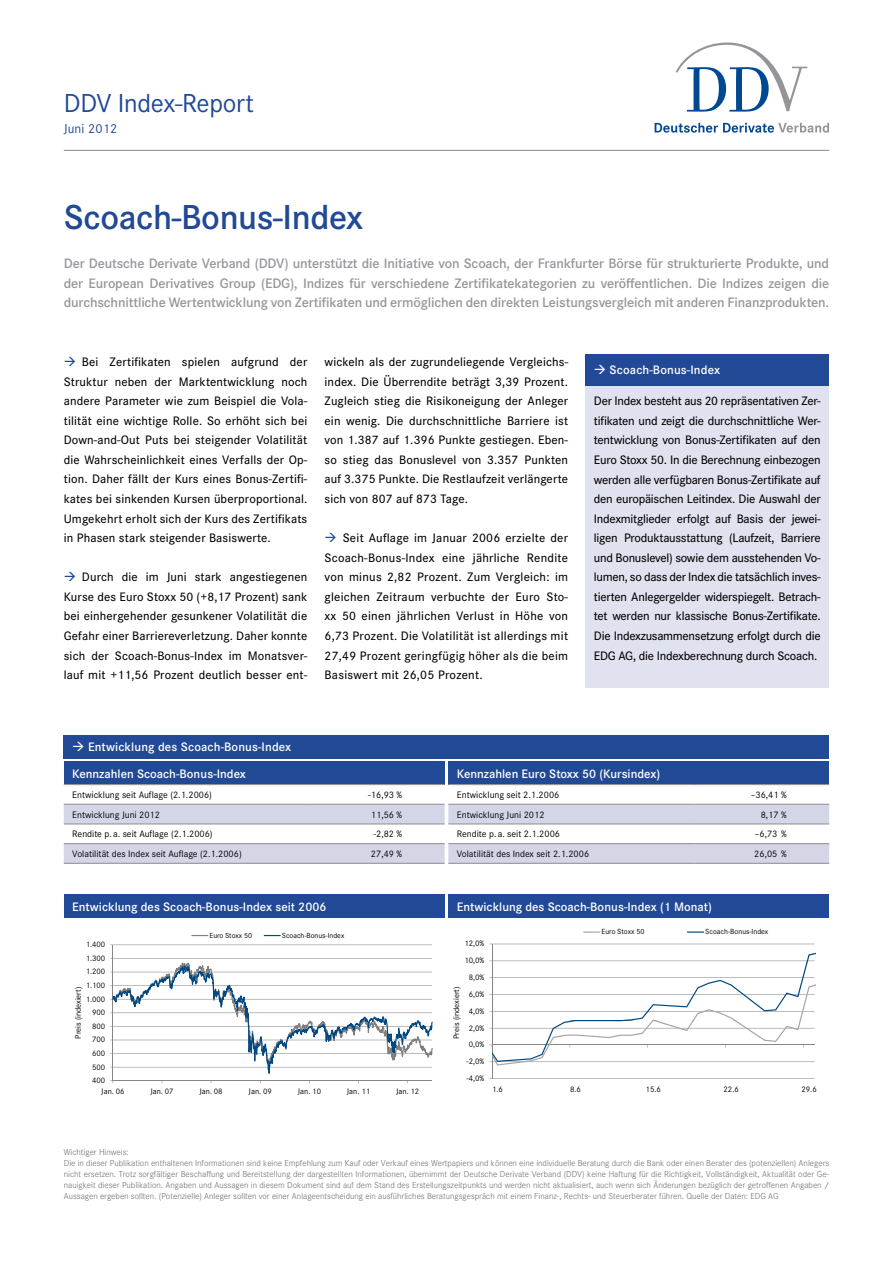
<style>
.page{position:relative;width:893px;height:1263px;background:#fff}
.page>*{position:absolute;margin:0;border:0;box-sizing:border-box;transform-origin:0 0}
.t1{font:600 36px "Corporate S";letter-spacing:-.01em;color:#214996}
.t2{font:27px "Corporate S";letter-spacing:-.01em;color:#214996}
.t3{font:600 14.25px/19.5px "Corporate S";letter-spacing:-.01em;color:#95979c;text-align:justify}
.t4{font:13.5px "Corporate S";letter-spacing:.01em;color:#214996}
.t5{font:500 12.75px/19.5px "Corporate S";letter-spacing:.01em;color:#000;text-align:justify}
.t6{font:600 12.75px "Corporate S";color:#fff}
.t7{font:9.75px "Corporate S";color:#000}
.t8{font:300 9px/10.8px "Corporate S";color:#6d6e71}
.t9{font:8.4px "Corporate S";color:#000}
.t10{font:8.25px "Corporate S";letter-spacing:-.005em;color:#000}
.t11{font:7.65px "Corporate S";color:#000}
</style>
<div class="page">
<hr style="left:64px;top:150px;width:765px;height:1px;background:#95979c">
<svg style="left:675px;top:43px;width:132px;height:69px"></svg>
<svg style="left:655px;top:123px;width:174px;height:10px"></svg>
<div style="left:585px;top:378px;width:244px;height:310px;background:#e1e2ef"></div>
<div style="left:585px;top:354px;width:244px;height:32px;background:#214996"></div>
<svg style="left:583px;top:931px;width:17px;height:2px"></svg>
<svg style="left:687px;top:931px;width:17px;height:2px"></svg>
<hr style="left:492px;top:1078px;width:323px;height:1px;background:#868686">
<hr style="left:492px;top:1021px;width:1px;height:57px;background:#868686">
<svg style="left:489px;top:944px;width:326px;height:121px"></svg>
<hr style="left:113px;top:944px;width:319px;height:1px;background:#868686">
<hr style="left:113px;top:945px;width:1px;height:81px;background:#868686">
<svg style="left:191px;top:935px;width:17px;height:1px"></svg>
<svg style="left:264px;top:935px;width:17px;height:1px"></svg>
<hr style="left:113px;top:1026px;width:1px;height:55px;background:#868686">
<hr style="left:113px;top:1080px;width:319px;height:1px;background:#868686">
<svg style="left:110px;top:958px;width:323px;height:116px"></svg>
<div style="left:64px;top:761px;width:381px;height:23px;background:#214996"></div>
<hr style="left:64px;top:784px;width:246px;height:1px;background:#95979c">
<hr style="left:310px;top:784px;width:135px;height:1px;background:#95979c">
<hr style="left:64px;top:863px;width:246px;height:1px;background:#95979c">
<hr style="left:310px;top:863px;width:135px;height:1px;background:#95979c">
<div style="left:448px;top:761px;width:381px;height:23px;background:#214996"></div>
<svg style="left:64px;top:804px;width:765px;height:59px"></svg>
<hr style="left:448px;top:804px;width:247px;height:1px;background:#95979c">
<hr style="left:448px;top:784px;width:247px;height:1px;background:#95979c">
<hr style="left:695px;top:784px;width:134px;height:1px;background:#95979c">
<hr style="left:695px;top:804px;width:134px;height:1px;background:#95979c">
<hr style="left:448px;top:823px;width:247px;height:1px;background:#95979c">
<hr style="left:695px;top:823px;width:134px;height:1px;background:#95979c">
<hr style="left:448px;top:863px;width:247px;height:1px;background:#95979c">
<hr style="left:695px;top:863px;width:134px;height:1px;background:#95979c">
<hr style="left:448px;top:843px;width:247px;height:1px;background:#95979c">
<hr style="left:695px;top:843px;width:134px;height:1px;background:#95979c">
<div style="left:64px;top:735px;width:765px;height:23px;background:#214996"></div>
<div style="left:64px;top:894px;width:381px;height:24px;background:#214996"></div>
<div style="left:448px;top:894px;width:381px;height:24px;background:#214996"></div>
<h2 class="t2" style="left:64px;top:87px;width:192px">DDV Index-Report</h2>
<p class="t4" style="left:64px;top:120px;width:55px">Juni 2012</p>
<h1 class="t1" style="left:64px;top:197px;width:301px">Scoach-Bonus-Index</h1>
<p class="t3" style="left:64px;top:254px;width:767px">Der Deutsche Derivate Verband (DDV) unterstützt die Initiative von Scoach, der Frankfurter Börse für strukturierte Produkte, und der European Derivatives Group (EDG), Indizes für verschiedene Zertifikatekategorien zu veröffentlichen. Die Indizes zeigen die durchschnittliche Wertentwicklung von Zertifikaten und ermöglichen den direkten Leistungsvergleich mit anderen Finanzprodukten.</p>
<p class="t5" style="left:64px;top:352px;width:245px;text-indent:18px">Bei Zertifikaten spielen aufgrund der Struktur neben der Marktentwicklung noch andere Parameter wie zum Beispiel die Vola&shy;tilität eine wichtige Rolle. So erhöht sich bei Down-and-Out Puts bei steigender Volatilität die Wahrscheinlichkeit eines Verfalls der Op&shy;tion. Daher fällt der Kurs eines Bonus-Zertifi&shy;kates bei sinkenden Kursen überproportional.<br>Umgekehrt erholt sich der Kurs des Zertifikats in Phasen stark steigender Basiswerte.</p>
<p class="t5" style="left:64px;top:567px;width:245px;text-indent:18px">Durch die im Juni stark angestiegenen Kurse des Euro Stoxx 50 (+8,17 Prozent) sank bei einhergehender gesunkener Volatilität die Gefahr einer Barriereverletzung. Daher konnte sich der Scoach-Bonus-Index im Monatsver&shy;lauf mit +11,56 Prozent deutlich besser ent-</p>
<p class="t5" style="left:325px;top:352px;width:245px">wickeln als der zugrundeliegende Vergleichs&shy;index. Die Überrendite beträgt 3,39 Prozent.<br>Zugleich stieg die Risikoneigung der Anleger ein wenig. Die durchschnittliche Barriere ist von 1.387 auf 1.396 Punkte gestiegen. Eben&shy;so stieg das Bonuslevel von 3.357 Punkten auf 3.375 Punkte. Die Restlaufzeit verlängerte sich von 807 auf 873 Tage.</p>
<p class="t5" style="left:325px;top:528px;width:245px;text-indent:18px">Seit Auflage im Januar 2006 erzielte der Scoach-Bonus-Index eine jährliche Rendite von minus 2,82 Prozent. Zum Vergleich: im gleichen Zeitraum verbuchte der Euro Sto&shy;xx 50 einen jährlichen Verlust in Höhe von 6,73 Prozent. Die Volatilität ist allerdings mit 27,49 Prozent geringfügig höher als die beim Basiswert mit 26,05 Prozent.</p>
<p class="t6" style="left:88px;top:740px;width:205px">Entwicklung des Scoach-Bonus-Index</p>
<p class="t6" style="left:610px;top:363px;width:112px">Scoach-Bonus-Index</p>
<p class="t5" style="left:594px;top:391px;width:228px">Der Index besteht aus 20 repräsentativen Zer&shy;tifikaten und zeigt die durchschnittliche Wer&shy;tentwicklung von Bonus-Zertifikaten auf den Euro Stoxx 50. In die Berechnung einbezogen werden alle verfügbaren Bonus-Zertifikate auf den europäischen Leitindex. Die Auswahl der Indexmitglieder erfolgt auf Basis der jewei&shy;ligen Produktausstattung (Laufzeit, Barriere und Bonuslevel) sowie dem ausstehenden Vo&shy;lumen, so dass der Index die tatsächlich inves&shy;tierten Anlegergelder widerspiegelt. Betrach&shy;tet werden nur klassische Bonus-Zertifikate.<br>Die Indexzusammensetzung erfolgt durch die EDG AG, die Indexberechnung durch Scoach.</p>
<p class="t6" style="left:72px;top:766px;width:175px">Kennzahlen Scoach-Bonus-Index</p>
<p class="t7" style="left:72px;top:789px;width:141px">Entwicklung seit Auflage (2.1.2006)</p>
<p class="t7" style="left:368px;top:789px;width:35px">-16,93 %</p>
<p class="t7" style="left:72px;top:809px;width:89px">Entwicklung Juni 2012</p>
<p class="t7" style="left:371px;top:809px;width:33px">11,56 %</p>
<p class="t7" style="left:72px;top:828px;width:142px">Rendite p. a. seit Auflage (2.1.2006)</p>
<p class="t7" style="left:373px;top:828px;width:30px">-2,82 %</p>
<p class="t7" style="left:72px;top:848px;width:171px">Volatilität des Index seit Auflage (2.1.2006)</p>
<p class="t7" style="left:371px;top:848px;width:33px">27,49 %</p>
<p class="t6" style="left:457px;top:766px;width:205px">Kennzahlen Euro Stoxx 50 (Kursindex)</p>
<p class="t7" style="left:457px;top:789px;width:104px">Entwicklung seit 2.1.2006</p>
<p class="t7" style="left:751px;top:789px;width:38px">–36,41 %</p>
<p class="t7" style="left:457px;top:809px;width:89px">Entwicklung Juni 2012</p>
<p class="t7" style="left:761px;top:809px;width:27px">8,17 %</p>
<p class="t7" style="left:457px;top:828px;width:105px">Rendite p. a. seit 2.1.2006</p>
<p class="t7" style="left:755px;top:828px;width:34px">–6,73 %</p>
<p class="t7" style="left:457px;top:848px;width:134px">Volatilität des Index seit 2.1.2006</p>
<p class="t7" style="left:754px;top:848px;width:34px">26,05 %</p>
<p class="t6" style="left:72px;top:899px;width:256px">Entwicklung des Scoach-Bonus-Index seit 2006</p>
<p class="t6" style="left:457px;top:899px;width:256px">Entwicklung des Scoach-Bonus-Index (1 Monat)</p>
<p class="t11" style="left:209px;top:931px;width:44px">Euro Stoxx 50</p>
<p class="t11" style="left:282px;top:931px;width:64px">Scoach-Bonus-Index</p>
<p class="t11" style="left:601px;top:927px;width:45px">Euro Stoxx 50</p>
<p class="t11" style="left:705px;top:927px;width:65px">Scoach-Bonus-Index</p>
<p class="t10" style="left:86px;top:940px;width:21px">1.400</p>
<p class="t9" style="left:464px;top:939px;width:22px">12,0%</p>
<p class="t10" style="left:86px;top:953px;width:21px">1.300</p>
<p class="t9" style="left:464px;top:956px;width:22px">10,0%</p>
<p class="t10" style="left:86px;top:967px;width:21px">1.200</p>
<p class="t10" style="left:86px;top:980px;width:21px">1.100</p>
<p class="t10" style="left:74px;top:1039px;width:53px;rotate:-90deg">Preis (indexiert)</p>
<p class="t10" style="left:86px;top:994px;width:21px">1.000</p>
<p class="t10" style="left:92px;top:1008px;width:15px">900</p>
<p class="t10" style="left:92px;top:1021px;width:15px">800</p>
<p class="t10" style="left:92px;top:1035px;width:15px">700</p>
<p class="t10" style="left:92px;top:1048px;width:15px">600</p>
<p class="t9" style="left:451px;top:1039px;width:54px;rotate:-90deg">Preis (indexiert)</p>
<p class="t9" style="left:469px;top:972px;width:17px">8,0%</p>
<p class="t9" style="left:469px;top:989px;width:17px">6,0%</p>
<p class="t9" style="left:469px;top:1006px;width:17px">4,0%</p>
<p class="t9" style="left:469px;top:1023px;width:17px">2,0%</p>
<p class="t9" style="left:469px;top:1040px;width:17px">0,0%</p>
<p class="t10" style="left:92px;top:1062px;width:15px">500</p>
<p class="t9" style="left:466px;top:1057px;width:19px">-2,0%</p>
<p class="t10" style="left:92px;top:1076px;width:15px">400</p>
<p class="t9" style="left:466px;top:1073px;width:19px">-4,0%</p>
<p class="t10" style="left:101px;top:1086px;width:25px">Jan. 06</p>
<p class="t10" style="left:150px;top:1086px;width:25px">Jan. 07</p>
<p class="t10" style="left:199px;top:1086px;width:25px">Jan. 08</p>
<p class="t10" style="left:249px;top:1086px;width:25px">Jan. 09</p>
<p class="t10" style="left:298px;top:1086px;width:25px">Jan. 10</p>
<p class="t10" style="left:347px;top:1086px;width:25px">Jan. 11</p>
<p class="t10" style="left:396px;top:1086px;width:25px">Jan. 12</p>
<p class="t9" style="left:492px;top:1084px;width:12px">1.6</p>
<p class="t9" style="left:570px;top:1084px;width:12px">8.6</p>
<p class="t9" style="left:646px;top:1084px;width:17px">15.6</p>
<p class="t9" style="left:723px;top:1084px;width:17px">22.6</p>
<p class="t9" style="left:801px;top:1084px;width:17px">29.6</p>
<p class="t8" style="left:64px;top:1147px;width:767px">Wichtiger Hinweis:<br>Die in dieser Publikation enthaltenen Informationen sind keine Empfehlung zum Kauf oder Verkauf eines Wertpapiers und können eine individuelle Beratung durch die Bank oder einen Berater des (potenziellen) Anlegers nicht ersetzen. Trotz sorgfältiger Beschaffung und Bereitstellung der dargestellten Informationen, übernimmt der Deutsche Derivate Verband (DDV) keine Haftung für die Richtigkeit, Vollständigkeit, Aktualität oder Ge&shy;nauigkeit dieser Publikation. Angaben und Aussagen in diesem Dokument sind auf dem Stand des Erstellungszeitpunkts und werden nicht aktualisiert, auch wenn sich Änderungen bezüglich der getroffenen Angaben / Aussagen ergeben sollten. (Potenzielle) Anleger sollten vor einer Anlageentscheidung ein ausführliches Beratungsgespräch mit einem Finanz-, Rechts- und Steuerberater führen. Quelle der Daten: EDG AG</p>
</div>
